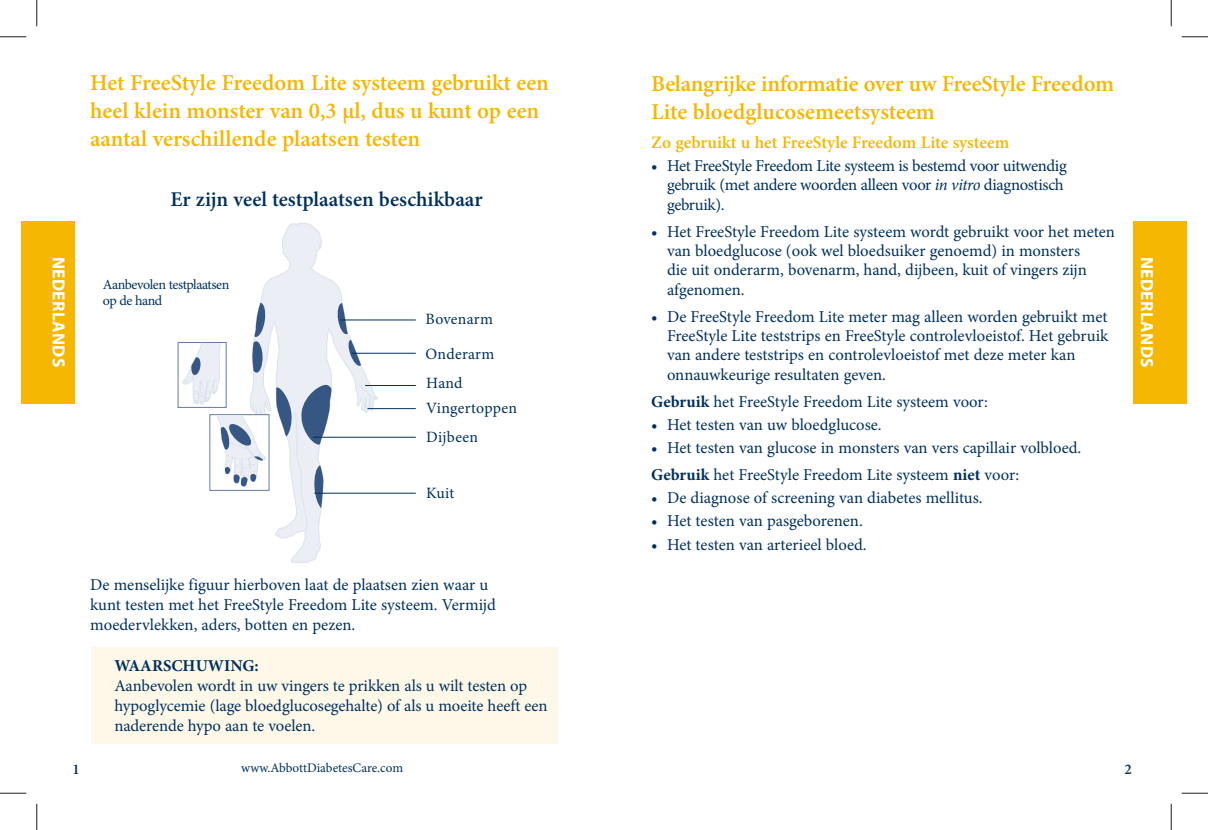
<style>
.page{position:relative;width:1208px;height:830px;background:#fff}
.page>*{position:absolute;margin:0;border:0;box-sizing:border-box;transform-origin:0 0}
.t1{font:600 22.75px/28px "Minion Pro";letter-spacing:-.005em;color:#f5b702}
.t2{font:600 21px "Minion Pro";color:#00305c}
.t3{font:600 17.5px "Minion Pro";color:#f5b702}
.t4{font:700 17.5px "Myriad Pro";letter-spacing:.02em;color:#fff}
.t5{font:16.62px/19.2px "Minion Pro";letter-spacing:-.005em;color:#00305c}
.t6{font:700 16.62px "Minion Pro";color:#00305c}
.t7{font:15.75px/28.9px "Minion Pro";letter-spacing:.02em;color:#00305c}
.t8{font:600 14.88px "Minion Pro";color:#00305c}
.t9{font:14px/15.8px "Minion Pro";letter-spacing:-.035em;color:#00305c}
.t10{font:13.12px "Minion Pro";color:#00305c}
.s1{font-style:italic}
.s2{font-weight:700}
</style>
<div class="page">
<div style="left:21px;top:221px;width:54px;height:183px;background:#f5b702"></div>
<div style="left:1133px;top:221px;width:53px;height:182px;background:#f5b702"></div>
<div style="left:91px;top:646px;width:466px;height:97px;background:#fef8e9"></div>
<svg style="left:250px;top:222px;width:128px;height:341px"></svg>
<svg style="left:299px;top:384px;width:33px;height:60px"></svg>
<svg style="left:276px;top:387px;width:17px;height:49px"></svg>
<svg style="left:348px;top:340px;width:13px;height:27px"></svg>
<svg style="left:337px;top:303px;width:11px;height:31px"></svg>
<svg style="left:252px;top:303px;width:14px;height:69px"></svg>
<svg style="left:314px;top:465px;width:10px;height:43px"></svg>
<div style="left:177px;top:342px;width:50px;height:66px;background:#fff;border:1px solid #647ca3"></div>
<svg style="left:181px;top:342px;width:40px;height:63px"></svg>
<div style="left:209px;top:414px;width:60px;height:77px;background:#fff;border:1px solid #647ca3"></div>
<svg style="left:215px;top:414px;width:51px;height:73px"></svg>
<hr style="left:313px;top:437px;width:103px;height:1px;background:#00305c">
<hr style="left:314px;top:492px;width:102px;height:1px;background:#00305c">
<hr style="left:367px;top:408px;width:49px;height:1px;background:#00305c">
<hr style="left:365px;top:385px;width:51px;height:1px;background:#00305c">
<hr style="left:352px;top:353px;width:64px;height:1px;background:#00305c">
<hr style="left:340px;top:319px;width:76px;height:1px;background:#00305c">
<svg style="left:0;top:36px;width:26px;height:1px"></svg>
<svg style="left:1181px;top:36px;width:27px;height:1px"></svg>
<svg style="left:0;top:792px;width:26px;height:1px"></svg>
<svg style="left:1181px;top:792px;width:27px;height:1px"></svg>
<svg style="left:36px;top:0;width:1px;height:26px"></svg>
<svg style="left:36px;top:803px;width:1px;height:27px"></svg>
<svg style="left:1170px;top:0;width:1px;height:26px"></svg>
<svg style="left:1170px;top:803px;width:1px;height:27px"></svg>
<p class="t4" style="left:70px;top:257px;width:112px;rotate:90deg">NEDERLANDS</p>
<h1 class="t1" style="left:90px;top:68px;width:460px">Het FreeStyle Freedom Lite systeem gebruikt een heel klein monster van 0,3 μl, dus u kunt op een aantal verschillende plaatsen testen</h1>
<p class="t2" style="left:170px;top:184px;width:314px">Er zijn veel testplaatsen beschikbaar</p>
<p class="t9" style="left:103px;top:277px;width:128px">Aanbevolen testplaatsen op de hand</p>
<p class="t7" style="left:425px;top:304px;width:69px">Bovenarm</p>
<p class="t7" style="left:425px;top:339px;width:70px">Onderarm<br>Hand</p>
<p class="t7" style="left:426px;top:394px;width:92px">Vingertoppen<br>Dijbeen</p>
<p class="t7" style="left:426px;top:478px;width:30px">Kuit</p>
<p class="t5" style="left:90px;top:574px;width:407px;line-height:19.9px">De menselijke figuur hierboven laat de plaatsen zien waar u kunt testen met het FreeStyle Freedom Lite systeem. Vermijd moedervlekken, aders, botten en pezen.</p>
<p class="t6" style="left:114px;top:654px;width:146px">WAARSCHUWING:</p>
<p class="t5" style="left:114px;top:675px;width:434px;line-height:19.9px">Aanbevolen wordt in uw vingers te prikken als u wilt testen op hypoglycemie (lage bloedglucosegehalte) of als u moeite heeft een naderende hypo aan te voelen.</p>
<p class="t8" style="left:73px;top:758px;width:9px">1</p>
<p class="t10" style="left:241px;top:758px;width:163px">www.AbbottDiabetesCare.com</p>
<h1 class="t1" style="left:651px;top:70px;width:464px">Belangrijke informatie over uw FreeStyle Freedom<br>Lite bloedglucosemeetsysteem</h1>
<p class="t3" style="left:651px;top:130px;width:359px">Zo gebruikt u het FreeStyle Freedom Lite systeem</p>
<p class="t5" style="left:667px;top:156px;width:401px;text-indent:-16px">• Het FreeStyle Freedom Lite systeem is bestemd voor uitwendig gebruik (met andere woorden alleen voor <span class="s1">in vitro</span> diagnostisch gebruik).</p>
<p class="t5" style="left:667px;top:222px;width:449px;text-indent:-16px">• Het FreeStyle Freedom Lite systeem wordt gebruikt voor het meten van bloedglucose (ook wel bloedsuiker genoemd) in monsters<br>die uit onderarm, bovenarm, hand, dijbeen, kuit of vingers zijn afgenomen.</p>
<p class="t5" style="left:667px;top:307px;width:443px;text-indent:-16px">• De FreeStyle Freedom Lite meter mag alleen worden gebruikt met FreeStyle Lite teststrips en FreeStyle controlevloeistof. Het gebruik van andere teststrips en controlevloeistof met deze meter kan onnauwkeurige resultaten geven.</p>
<p class="t5" style="left:651px;top:392px;width:338px"><span class="s2">Gebruik</span> het FreeStyle Freedom Lite systeem voor:</p>
<p class="t5" style="left:651px;top:415px;width:232px">• Het testen van uw bloedglucose.</p>
<p class="t5" style="left:651px;top:434px;width:431px;line-height:27.1px">• Het testen van glucose in monsters van vers capillair volbloed.<br><span class="s2">Gebruik</span> het FreeStyle Freedom Lite systeem <span class="s2">niet</span> voor:</p>
<p class="t5" style="left:651px;top:488px;width:333px">• De diagnose of screening van diabetes mellitus.</p>
<p class="t5" style="left:651px;top:511px;width:213px">• Het testen van pasgeborenen.</p>
<p class="t5" style="left:651px;top:535px;width:217px">• Het testen van arterieel bloed.</p>
<p class="t4" style="left:1158px;top:257px;width:112px;rotate:90deg">NEDERLANDS</p>
<p class="t8" style="left:1124px;top:758px;width:9px">2</p>
</div>
